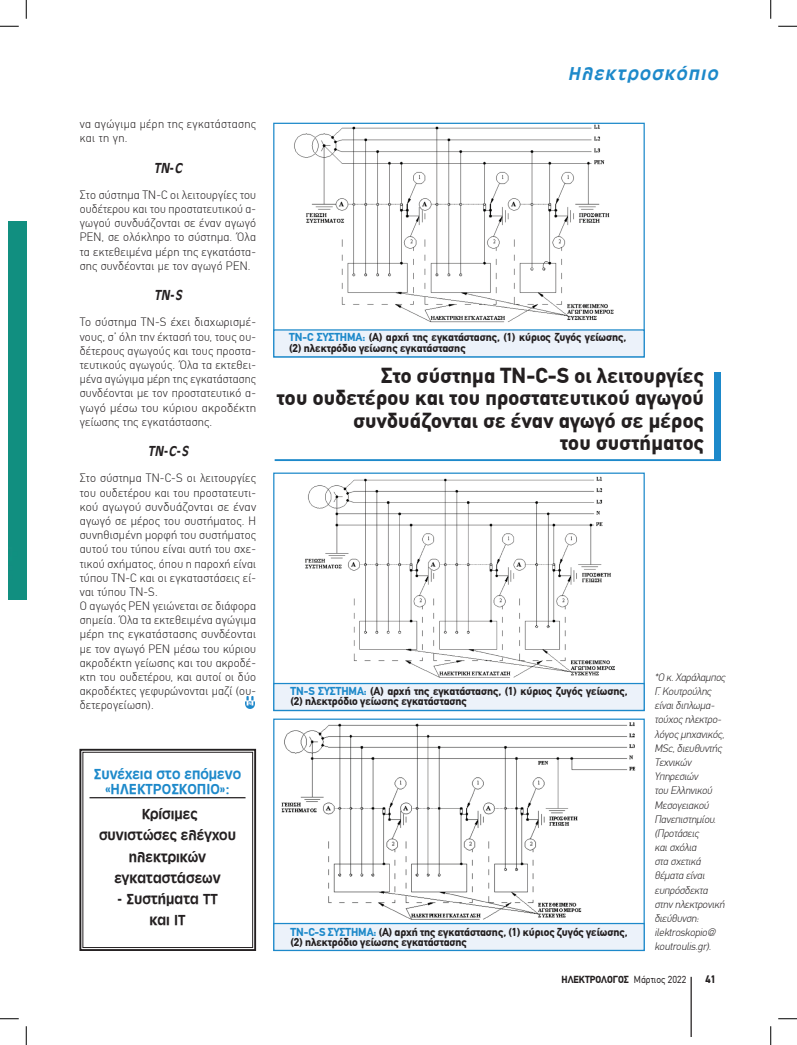
<style>
.page{position:relative;width:797px;height:1045px;background:#fff}
.page>*{position:absolute;margin:0;border:0;box-sizing:border-box;transform-origin:0 0}
.lead_moto_1{font:700 21.25px/22.5px "CF Din";letter-spacing:.01em;color:#231f20;text-align:right}
.nea_mikra{font:italic 19.25px "UB Antique Olive Bold";letter-spacing:.08em;color:#1d89ca}
.Paragraph_Style_4{font:15px/21.2px "UB Antique Olive Bold";color:#231f20;text-align:center}
.Paragraph_Style_4-2{font:15px/15px "UB Antique Olive Bold";color:#1d89ca;text-align:center}
.MESOTITLOS{font:italic 15px "UB Antique Olive Bold";color:#231f20;scale:.9 1}
.t1{font:300 11.88px/14.1px "CF Din";letter-spacing:.015em;color:#231f20;text-align:justify}
.lezanta{font:700 11.25px/10.6px "CF Din";letter-spacing:-.005em;color:#231f20}
.t2{font:italic 300 10.62px/14.1px "CF Din";color:#231f20}
.t3{font:700 10.62px "CF Din";color:#231f20}
.t4{font:700 10px "CF Din";color:#231f20;scale:.95 1}
.s1{color:#1d89ca}
.s2{font-weight:400}
</style>
<div class="page">
<hr style="left:690px;top:976px;width:1px;height:60px;background:#231f20">
<div style="left:714px;top:372px;width:7px;height:89px;background:#1d89ca"></div>
<hr style="left:275px;top:459px;width:445px;height:2px;background:#1d89ca">
<svg style="left:245px;top:697px;width:9px;height:11px"></svg>
<svg style="left:79px;top:748px;width:178px;height:203px"></svg>
<div style="left:83px;top:752px;width:170px;height:196px;border:1px solid #231f20"></div>
<div style="left:9px;top:221px;width:17px;height:379px;background:#118f80"></div>
<img style="left:273px;top:122px;width:372px;height:214px">
<img style="left:283px;top:476px;width:349px;height:207px">
<img style="left:273px;top:708px;width:372px;height:223px">
<div style="left:273px;top:329px;width:371px;height:28px;background:#ecf2fa;border:1px solid #1d89ca"></div>
<div style="left:273px;top:683px;width:371px;height:28px;background:#ecf2fa;border:1px solid #1d89ca"></div>
<div style="left:273px;top:923px;width:371px;height:28px;background:#ecf2fa;border:1px solid #1d89ca"></div>
<svg style="left:0;top:25px;width:19px;height:2px"></svg>
<svg style="left:778px;top:25px;width:19px;height:2px"></svg>
<svg style="left:0;top:1018px;width:19px;height:1px"></svg>
<svg style="left:778px;top:1018px;width:19px;height:1px"></svg>
<svg style="left:25px;top:0;width:2px;height:19px"></svg>
<svg style="left:25px;top:1026px;width:2px;height:19px"></svg>
<svg style="left:770px;top:0;width:1px;height:19px"></svg>
<svg style="left:770px;top:1026px;width:1px;height:19px"></svg>
<p class="t1" style="left:80px;top:117px;width:178px">να αγώγιμα μέρη της εγκατάστασης και τη γη.</p>
<p class="MESOTITLOS" style="left:154px;top:160px;width:33px">TN-C</p>
<p class="t1" style="left:80px;top:188px;width:178px">Στο σύστημα TN-C οι λειτουργίες του ουδέτερου και του προστατευτικού α&shy;γωγού συνδυάζονται σε έναν αγωγό PEN, σε ολόκληρο το σύστημα. Όλα τα εκτεθειμένα μέρη της εγκατάστα&shy;σης συνδέονται με τον αγωγό PEN.</p>
<p class="MESOTITLOS" style="left:154px;top:287px;width:32px">TN-S</p>
<p class="t1" style="left:80px;top:315px;width:178px">Το σύστημα TN-S έχει διαχωρισμέ&shy;νους, σ’ όλη την έκτασή του, τους ου&shy;δέτερους αγωγούς και τους προστα&shy;τευτικούς αγωγούς. Όλα τα εκτεθει&shy;μένα αγώγιμα μέρη της εγκατάστασης συνδέονται με τον προστατευτικό α&shy;γωγό μέσω του κύριου ακροδέκτη γείωσης της εγκατάστασης.</p>
<p class="MESOTITLOS" style="left:148px;top:443px;width:46px">TN-C-S</p>
<p class="t1" style="left:80px;top:471px;width:178px">Στο σύστημα TN-C-S οι λειτουργίες του ουδετέρου και του προστατευτι&shy;κού αγωγού συνδυάζονται σε έναν αγωγό σε μέρος του συστήματος. Η συνηθισμένη μορφή του συστήματος αυτού του τύπου είναι αυτή του σχε&shy;τικού σχήματος, όπου η παροχή είναι τύπου TN-C και οι εγκαταστάσεις εί&shy;ναι τύπου TN-S.</p>
<p class="t1" style="left:80px;top:599px;width:178px">Ο αγωγός PEN γειώνεται σε διάφορα σημεία. Όλα τα εκτεθειμένα αγώγιμα μέρη της εγκατάστασης συνδέονται με τον αγωγό PEN μέσω του κύριου ακροδέκτη γείωσης και του ακροδέ&shy;κτη του ουδετέρου, και αυτοί οι δύο ακροδέκτες γεφυρώνονται μαζί (ου&shy;δετερογείωση).</p>
<p class="Paragraph_Style_4-2" style="left:94px;top:766px;width:149px">Συνέχεια στο επόμενο «ΗΛΕΚΤΡΟΣΚΟΠΙΟ»:</p>
<p class="Paragraph_Style_4" style="left:99px;top:804px;width:138px">Κρίσιμες συνιστώσες ελέγχου ηλεκτρικών εγκαταστάσεων</p>
<p class="Paragraph_Style_4" style="left:117px;top:889px;width:102px">- Συστήματα ΤΤ και ΙΤ</p>
<p class="nea_mikra" style="left:568px;top:64px;width:151px">Ηλεκτροσκόπιο</p>
<p class="lezanta" style="left:289px;top:332px;width:339px"><span class="s1">TN-C ΣΎΣΤΗΜΑ:</span> (Α) αρχή της εγκατάστασης, (1) κύριος ζυγός γείωσης, (2) ηλεκτρόδιο γείωσης εγκατάστασης</p>
<p class="lead_moto_1" style="left:381px;top:364px;width:324px">Στο σύστημα TN-C-S οι λειτουργίες</p>
<p class="lead_moto_1" style="left:277px;top:387px;width:428px">του ουδετέρου και του προστατευτικού αγωγού συνδυάζονται σε έναν αγωγό σε μέρος</p>
<p class="lead_moto_1" style="left:560px;top:432px;width:145px">του συστήματος</p>
<p class="lezanta" style="left:290px;top:685px;width:339px"><span class="s1">TN-S ΣΎΣΤΗΜΑ:</span> (Α) αρχή της εγκατάστασης, (1) κύριος ζυγός γείωσης, (2) ηλεκτρόδιο γείωσης εγκατάστασης</p>
<p class="lezanta" style="left:290px;top:926px;width:339px"><span class="s1">TN-C-S ΣΎΣΤΗΜΑ:</span> (Α) αρχή της εγκατάστασης, (1) κύριος ζυγός γείωσης, (2) ηλεκτρόδιο γείωσης εγκατάστασης</p>
<p class="t2" style="left:654px;top:670px;width:74px">*Ο κ.Χαράλαμπος</p>
<p class="t2" style="left:654px;top:684px;width:60px">Γ.Κουτρούλης</p>
<p class="t2" style="left:654px;top:698px;width:64px">είναιδιπλωμα-</p>
<p class="t2" style="left:654px;top:713px;width:70px">τούχος ηλεκτρο-</p>
<p class="t2" style="left:654px;top:727px;width:74px">λόγος μηχανικός,<br>MSc,διευθυντής</p>
<p class="t2" style="left:654px;top:755px;width:40px">Τεχνικών</p>
<p class="t2" style="left:654px;top:769px;width:47px">Υπηρεσιών</p>
<p class="t2" style="left:654px;top:783px;width:61px">του Ελληνικού</p>
<p class="t2" style="left:654px;top:798px;width:58px">Μεσογειακού</p>
<p class="t2" style="left:654px;top:812px;width:65px">Πανεπιστημίου. (Προτάσεις</p>
<p class="t2" style="left:654px;top:840px;width:46px">καισχόλια</p>
<p class="t2" style="left:654px;top:854px;width:50px">στα σχετικά</p>
<p class="t2" style="left:654px;top:868px;width:54px">θέματα είναι</p>
<p class="t2" style="left:654px;top:883px;width:57px">ευπρόσδεκτα</p>
<p class="t2" style="left:654px;top:897px;width:73px">στην ηλεκτρονική</p>
<p class="t2" style="left:654px;top:911px;width:65px">διεύθυνση: ilektroskopio@ koutroulis.gr).</p>
<p class="t4" style="left:561px;top:974px;width:133px">ΗΛΕΚΤΡΟΛΟΓΟΣ <span class="s2">Μάρτιος 2022</span></p>
<p class="t3" style="left:705px;top:973px;width:12px">41</p>
</div>
